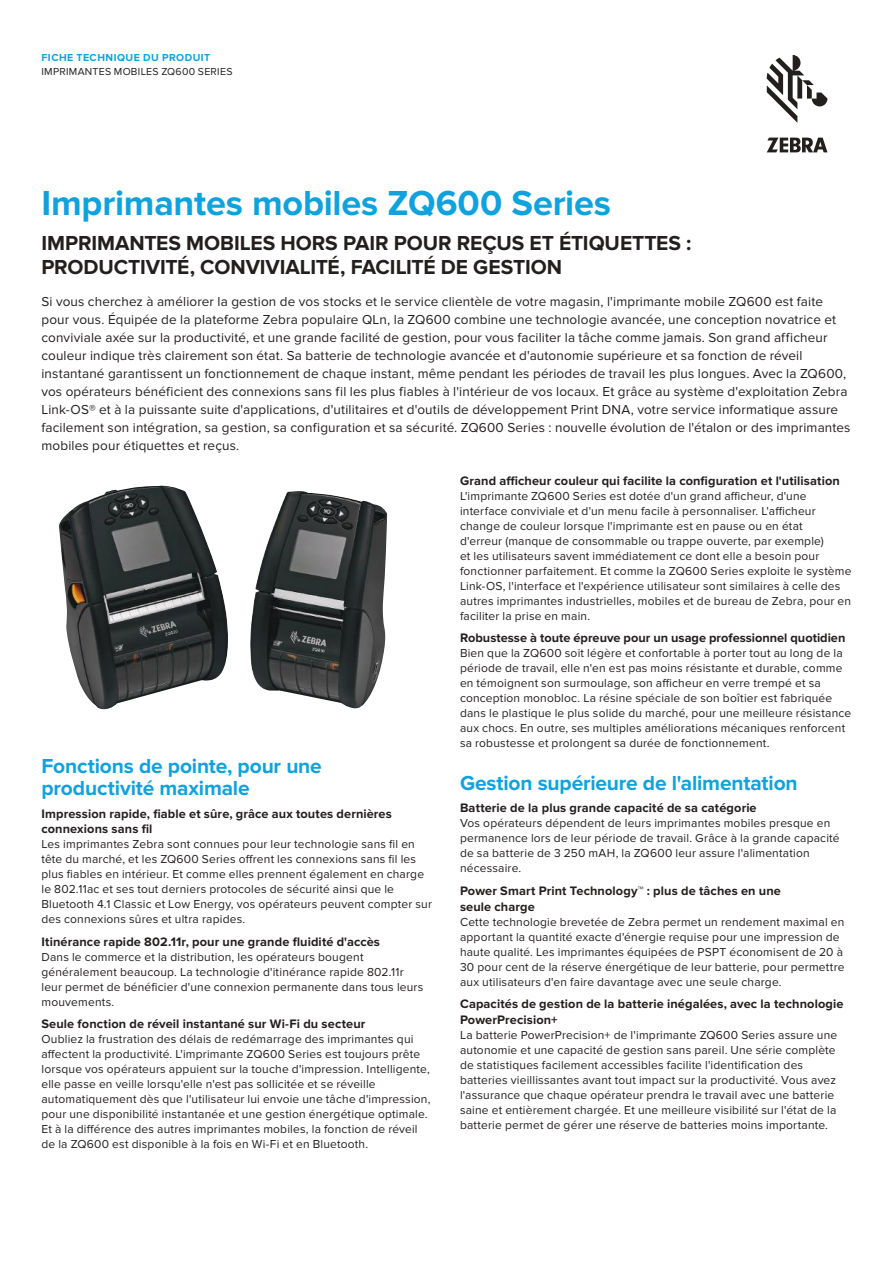
<style>
.page{position:relative;width:893px;height:1263px;background:#fff}
.page>*{position:absolute;margin:0;border:0;box-sizing:border-box;transform-origin:0 0}
.t1{font:700 36px "Proxima Nova";letter-spacing:-.005em;color:#0fa2dd}
.t2{font:700 21px/24px "Proxima Nova";letter-spacing:-.005em;color:#241f1f}
.t3{font:700 21px/22.5px "Proxima Nova";letter-spacing:-.01em;color:#0fa2dd}
.t4{font:13.5px/18px "Proxima Nova";letter-spacing:.01em;color:#241f1f}
.t5{font:700 12.75px/15.8px "Proxima Nova";letter-spacing:.01em;color:#241f1f}
.t6{font:12px/15px "Proxima Nova";letter-spacing:.015em;color:#241f1f}
.t7{font:10.5px "Proxima Nova";letter-spacing:.025em;color:#241f1f}
.t8{font:700 10.5px "Proxima Nova";letter-spacing:.045em;color:#0fa2dd}
</style>
<div class="page">
<img style="left:59px;top:486px;width:328px;height:223px">
<svg style="left:767px;top:55px;width:60px;height:68px"></svg>
<svg style="left:767px;top:138px;width:60px;height:14px"></svg>
<p class="t8" style="left:41px;top:51px;width:170px">FICHE TECHNIQUE DU PRODUIT</p>
<p class="t7" style="left:41px;top:66px;width:193px">IMPRIMANTES MOBILES ZQ600 SERIES</p>
<h1 class="t1" style="left:41px;top:183px;width:571px">Imprimantes mobiles ZQ600 Series</h1>
<h2 class="t2" style="left:41px;top:232px;width:652px">IMPRIMANTES MOBILES HORS PAIR POUR REÇUS ET ÉTIQUETTES :<br>PRODUCTIVITÉ, CONVIVIALITÉ, FACILITÉ DE GESTION</h2>
<p class="t4" style="left:41px;top:292px;width:811px">Si vous cherchez à améliorer la gestion de vos stocks et le service clientèle de votre magasin, l'imprimante mobile ZQ600 est faite pour vous. Équipée de la plateforme Zebra populaire QLn, la ZQ600 combine une technologie avancée, une conception novatrice et conviviale axée sur la productivité, et une grande facilité de gestion, pour vous faciliter la tâche comme jamais. Son grand afficheur couleur indique très clairement son état. Sa batterie de technologie avancée et d'autonomie supérieure et sa fonction de réveil instantané garantissent un fonctionnement de chaque instant, même pendant les périodes de travail les plus longues. Avec la ZQ600, vos opérateurs bénéficient des connexions sans fil les plus fiables à l'intérieur de vos locaux. Et grâce au système d'exploitation Zebra Link-OS® et à la puissante suite d'applications, d'utilitaires et d'outils de développement Print DNA, votre service informatique assure facilement son intégration, sa gestion, sa configuration et sa sécurité. ZQ600 Series : nouvelle évolution de l'étalon or des imprimantes mobiles pour étiquettes et reçus.</p>
<h2 class="t3" style="left:41px;top:755px;width:282px">Fonctions de pointe, pour une productivité maximale</h2>
<p class="t5" style="left:41px;top:806px;width:352px">Impression rapide, fiable et sûre, grâce aux toutes dernières connexions sans fil</p>
<p class="t6" style="left:41px;top:837px;width:392px">Les imprimantes Zebra sont connues pour leur technologie sans fil en tête du marché, et les ZQ600 Series offrent les connexions sans fil les plus fiables en intérieur. Et comme elles prennent également en charge le 802.11ac et ses tout derniers protocoles de sécurité ainsi que le Bluetooth 4.1 Classic et Low Energy, vos opérateurs peuvent compter sur des connexions sûres et ultra rapides.</p>
<p class="t5" style="left:41px;top:934px;width:340px">Itinérance rapide 802.11r, pour une grande fluidité d'accès</p>
<p class="t6" style="left:41px;top:950px;width:384px">Dans le commerce et la distribution, les opérateurs bougent généralement beaucoup. La technologie d'itinérance rapide 802.11r leur permet de bénéficier d'une connexion permanente dans tous leurs mouvements.</p>
<p class="t5" style="left:41px;top:1017px;width:325px">Seule fonction de réveil instantané sur Wi-Fi du secteur</p>
<p class="t6" style="left:41px;top:1032px;width:391px">Oubliez la frustration des délais de redémarrage des imprimantes qui affectent la productivité. L'imprimante ZQ600 Series est toujours prête lorsque vos opérateurs appuient sur la touche d'impression. Intelligente, elle passe en veille lorsqu'elle n'est pas sollicitée et se réveille automatiquement dès que l'utilisateur lui envoie une tâche d'impression, pour une disponibilité instantanée et une gestion énergétique optimale.<br>Et à la différence des autres imprimantes mobiles, la fonction de réveil de la ZQ600 est disponible à la fois en Wi-Fi et en Bluetooth.</p>
<p class="t5" style="left:460px;top:473px;width:381px">Grand afficheur couleur qui facilite la configuration et l'utilisation</p>
<p class="t6" style="left:460px;top:488px;width:393px">L'imprimante ZQ600 Series est dotée d'un grand afficheur, d'une interface conviviale et d'un menu facile à personnaliser. L'afficheur change de couleur lorsque l'imprimante est en pause ou en état<br>d'erreur (manque de consommable ou trappe ouverte, par exemple)<br>et les utilisateurs savent immédiatement ce dont elle a besoin pour fonctionner parfaitement. Et comme la ZQ600 Series exploite le système Link-OS, l'interface et l'expérience utilisateur sont similaires à celle des autres imprimantes industrielles, mobiles et de bureau de Zebra, pour en faciliter la prise en main.</p>
<p class="t5" style="left:460px;top:630px;width:387px">Robustesse à toute épreuve pour un usage professionnel quotidien</p>
<p class="t6" style="left:460px;top:646px;width:393px">Bien que la ZQ600 soit légère et confortable à porter tout au long de la période de travail, elle n'en est pas moins résistante et durable, comme en témoignent son surmoulage, son afficheur en verre trempé et sa conception monobloc. La résine spéciale de son boîtier est fabriquée dans le plastique le plus solide du marché, pour une meilleure résistance aux chocs. En outre, ses multiples améliorations mécaniques renforcent sa robustesse et prolongent sa durée de fonctionnement.</p>
<h2 class="t3" style="left:460px;top:772px;width:339px">Gestion supérieure de l'alimentation</h2>
<p class="t5" style="left:460px;top:801px;width:298px">Batterie de la plus grande capacité de sa catégorie</p>
<p class="t6" style="left:460px;top:816px;width:381px">Vos opérateurs dépendent de leurs imprimantes mobiles presque en permanence lors de leur période de travail. Grâce à la grande capacité de sa batterie de 3 250 mAH, la ZQ600 leur assure l'alimentation nécessaire.</p>
<p class="t5" style="left:460px;top:883px;width:322px">Power Smart Print Technology™ : plus de tâches en une seule charge</p>
<p class="t6" style="left:460px;top:914px;width:386px">Cette technologie brevetée de Zebra permet un rendement maximal en apportant la quantité exacte d'énergie requise pour une impression de haute qualité. Les imprimantes équipées de PSPT économisent de 20 à 30 pour cent de la réserve énergétique de leur batterie, pour permettre aux utilisateurs d'en faire davantage avec une seule charge.</p>
<p class="t5" style="left:460px;top:996px;width:385px">Capacités de gestion de la batterie inégalées, avec la technologie<br>PowerPrecision+</p>
<p class="t6" style="left:460px;top:1028px;width:379px">La batterie PowerPrecision+ de l'imprimante ZQ600 Series assure une autonomie et une capacité de gestion sans pareil. Une série complète de statistiques facilement accessibles facilite l'identification des batteries vieillissantes avant tout impact sur la productivité. Vous avez l'assurance que chaque opérateur prendra le travail avec une batterie saine et entièrement chargée. Et une meilleure visibilité sur l'état de la batterie permet de gérer une réserve de batteries moins importante.</p>
</div>
